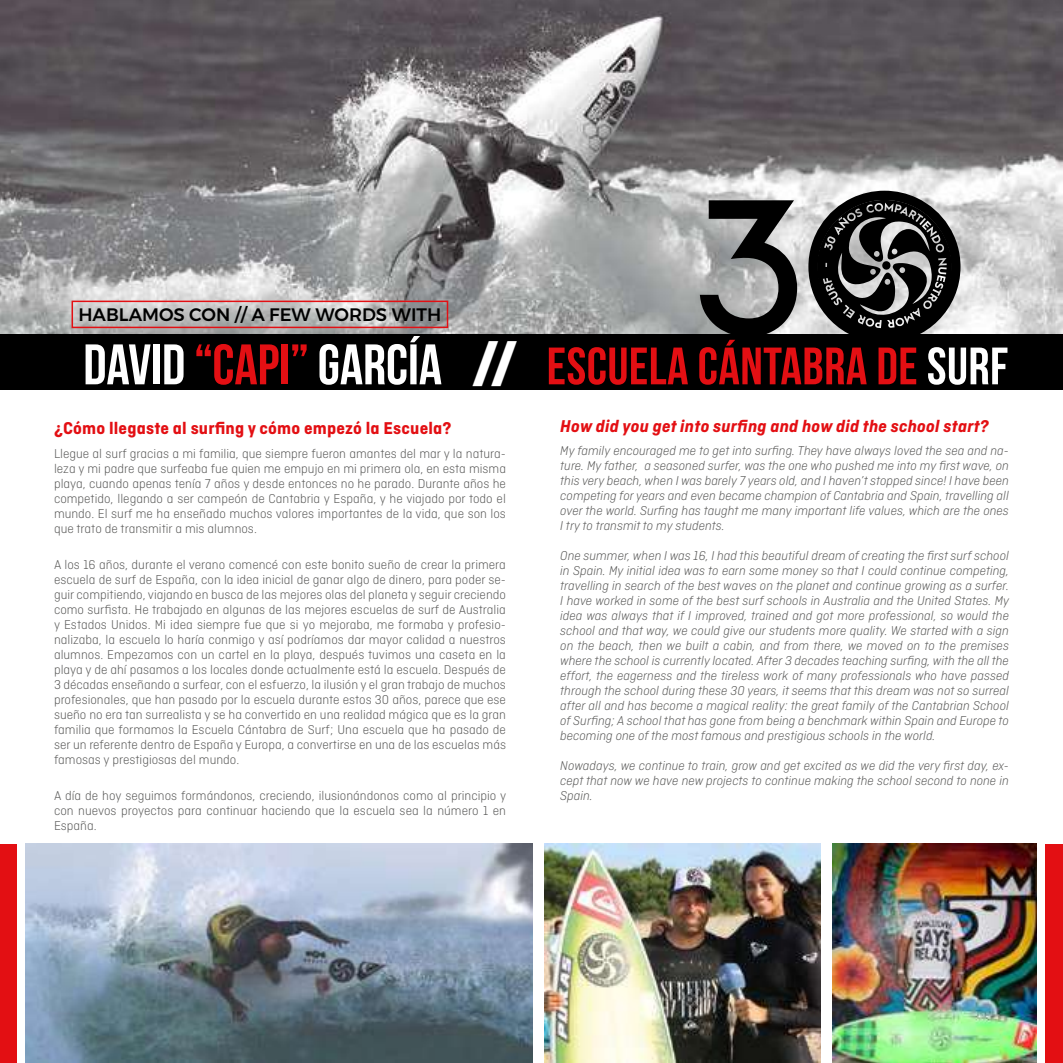
<style>
.page{position:relative;width:1063px;height:1063px;background:#fff}
.page>*{position:absolute;margin:0;border:0;box-sizing:border-box;transform-origin:0 0}
.t1{font:57px "Bebas Neue";color:#fff}
.t2{font:52.5px "Bebas Neue";letter-spacing:.01em;color:#e30f13}
.t3{font:italic 700 18px "Ciutadella";letter-spacing:.01em;color:#e30f13}
.t4{font:700 18px "Ciutadella";letter-spacing:.01em;color:#e30f13}
.t5{font:500 18px "Montserrat";color:#000}
.t6{font:300 13.5px/15px "Ciutadella";color:#575756;text-align:justify}
.t7{font:italic 300 13.5px/15px "Ciutadella";color:#575756;text-align:justify}
.s1{color:#e30f13}
.s2{font-family:"Montserrat";font-weight:900;font-size:49.5px}
.s3{color:#fff}
</style>
<div class="page">
<img style="left:0;top:0;width:1063px;height:335px">
<div style="left:0;top:335px;width:1063px;height:55px;background:#000"></div>
<svg style="left:808px;top:191px;width:153px;height:144px;background:#545454"></svg>
<img style="left:832px;top:844px;width:205px;height:219px">
<img style="left:544px;top:844px;width:277px;height:219px">
<div style="left:72px;top:301px;width:376px;height:27px;border:2px solid #e30f13"></div>
<img style="left:26px;top:843px;width:506px;height:220px">
<div style="left:0;top:844px;width:17px;height:219px;background:#e30f13"></div>
<div style="left:1046px;top:844px;width:17px;height:219px;background:#e30f13"></div>
<svg style="left:698px;top:199px;width:101px;height:136px;background:#6f7070"></svg>
<h3 class="t5" style="left:78px;top:300px;width:364px">HABLAMOS CON // A FEW WORDS WITH</h3>
<h1 class="t1" style="left:83px;top:333px;width:430px">DAVID <span class="s1">“CAPI”</span> GARCÍA <span class="s2">//</span></h1>
<h3 class="t4" style="left:54px;top:418px;width:399px">¿Cómo llegaste al surfing y cómo empezó la Escuela?</h3>
<p class="t6" style="left:54px;top:446px;width:454px">Llegue al surf gracias a mi familia, que siempre fueron amantes del mar y la natura&shy;leza y mi padre que surfeaba fue quien me empujo en mi primera ola, en esta misma playa, cuando apenas tenía 7 años y desde entonces no he parado. Durante años he competido, llegando a ser campeón de Cantabria y España, y he viajado por todo el mundo. El surf me ha enseñado muchos valores importantes de la vida, que son los que trato de transmitir a mis alumnos.</p>
<p class="t6" style="left:54px;top:557px;width:454px">A los 16 años, durante el verano comencé con este bonito sueño de crear la primera escuela de surf de España, con la idea inicial de ganar algo de dinero, para poder se&shy;guir compitiendo, viajando en busca de las mejores olas del planeta y seguir creciendo como surfista. He trabajado en algunas de las mejores escuelas de surf de Australia y Estados Unidos. Mi idea siempre fue que si yo mejoraba, me formaba y profesio&shy;nalizaba, la escuela lo haría conmigo y así podríamos dar mayor calidad a nuestros alumnos. Empezamos con un cartel en la playa, después tuvimos una caseta en la playa y de ahí pasamos a los locales donde actualmente está la escuela. Después de 3 décadas enseñando a surfear, con el esfuerzo, la ilusión y el gran trabajo de muchos profesionales, que han pasado por la escuela durante estos 30 años, parece que ese sueño no era tan surrealista y se ha convertido en una realidad mágica que es la gran familia que formamos la Escuela Cántabra de Surf; Una escuela que ha pasado de ser un referente dentro de España y Europa, a convertirse en una de las escuelas más famosas y prestigiosas del mundo.</p>
<p class="t6" style="left:54px;top:788px;width:454px">A día de hoy seguimos formándonos, creciendo, ilusionándonos como al principio y con nuevos proyectos para continuar haciendo que la escuela sea la número 1 en España.</p>
<h2 class="t2" style="left:547px;top:337px;width:463px">ESCUELA CÁNTABRA DE <span class="s3">SURF</span></h2>
<h3 class="t3" style="left:560px;top:415px;width:430px">How did you get into surfing and how did the school start?</h3>
<p class="t7" style="left:560px;top:443px;width:450px">My family encouraged me to get into surfing. They have always loved the sea and na&shy;ture. My father, a seasoned surfer, was the one who pushed me into my first wave, on this very beach, when I was barely 7 years old, and I haven’t stopped since! I have been competing for years and even became champion of Cantabria and Spain, travelling all over the world. Surfing has taught me many important life values, which are the ones I try to transmit to my students.</p>
<p class="t7" style="left:560px;top:548px;width:451px">One summer, when I was 16, I had this beautiful dream of creating the first surf school in Spain. My initial idea was to earn some money so that I could continue competing, travelling in search of the best waves on the planet and continue growing as a surfer.<br>I have worked in some of the best surf schools in Australia and the United States. My idea was always that if I improved, trained and got more professional, so would the school and that way, we could give our students more quality. We started with a sign on the beach, then we built a cabin, and from there, we moved on to the premises where the school is currently located. After 3 decades teaching surfing, with the all the effort, the eagerness and the tireless work of many professionals who have passed through the school during these 30 years, it seems that this dream was not so surreal after all and has become a magical reality: the great family of the Cantabrian School of Surfing; A school that has gone from being a benchmark within Spain and Europe to becoming one of the most famous and prestigious schools in the world.</p>
<p class="t7" style="left:560px;top:758px;width:450px">Nowadays, we continue to train, grow and get excited as we did the very first day, ex&shy;cept that now we have new projects to continue making the school second to none in Spain.</p>
</div>
